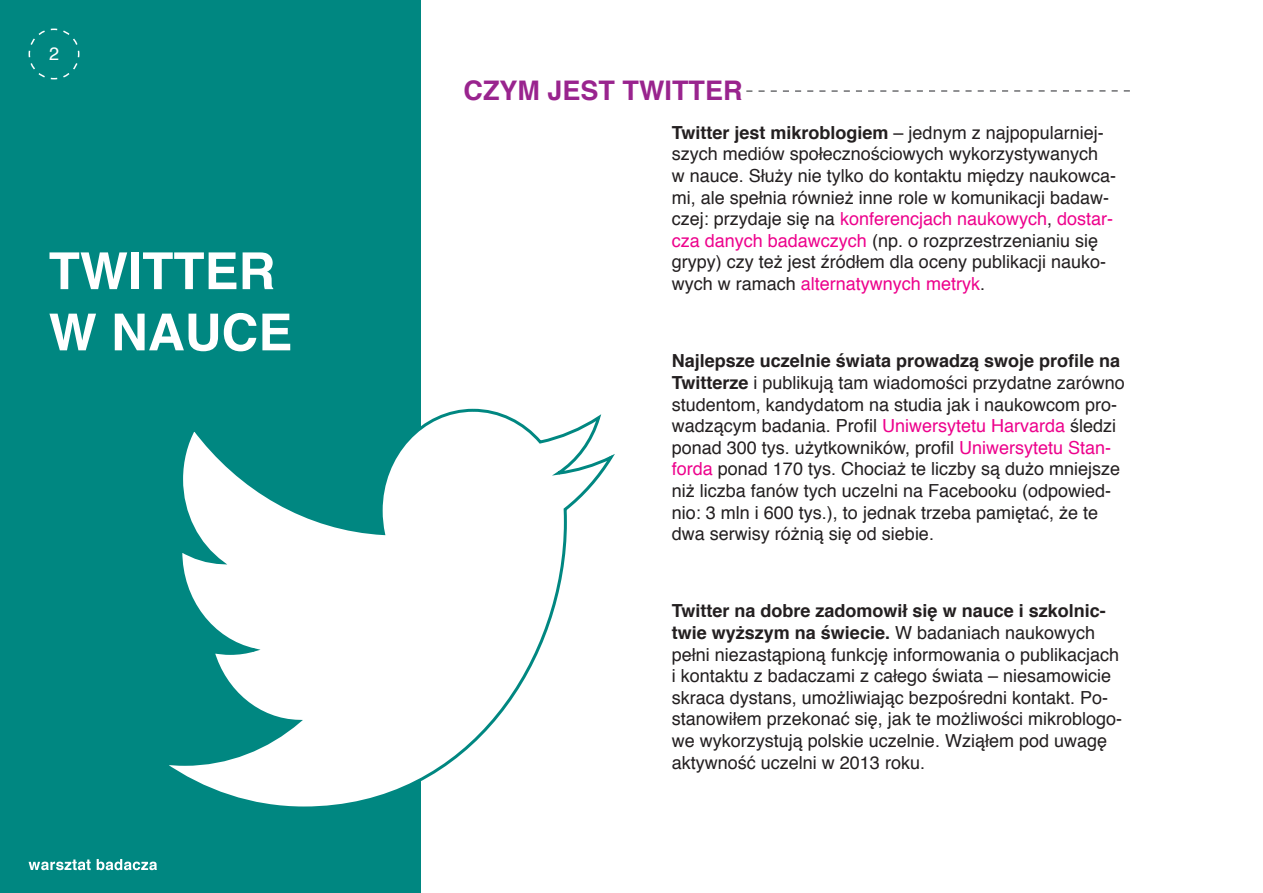
<style>
.page{position:relative;width:1263px;height:893px;background:#fff}
.page>*{position:absolute;margin:0;border:0;box-sizing:border-box;transform-origin:0 0}
.t1{font:700 51px/61.2px "Helvetica";color:#fff}
.t2{font:700 27px "Helvetica";color:#99248e}
.A{font:18px/21.6px "Helvetica";color:#231f20}
.t3{font:18px "Helvetica";color:#fff}
.s1{font-weight:700}
.s2{color:#ed028c}
</style>
<div class="page">
<div style="left:0;top:1px;width:420px;height:892px;background:#008781"></div>
<svg style="left:28px;top:28px;width:52px;height:52px"></svg>
<svg style="left:29px;top:859px;width:62px;height:11px"></svg>
<svg style="left:97px;top:859px;width:60px;height:11px"></svg>
<svg style="left:746px;top:90px;width:384px;height:2px"></svg>
<svg style="left:169px;top:407px;width:446px;height:404px"></svg>
<p class="t3" style="left:49px;top:40px;width:12px">2</p>
<p class="t1" style="left:49px;top:241px;width:245px">TWITTER<br>W NAUCE</p>
<p class="t2" style="left:463px;top:68px;width:281px">CZYM JEST TWITTER</p>
<p class="A" style="left:672px;top:122px;width:446px"><span class="s1">Twitter jest mikroblogiem</span> – jednym z najpopularniej&shy;szych mediów społecznościowych wykorzystywanych<br>w nauce. Służy nie tylko do kontaktu między naukowca&shy;mi, ale spełnia również inne role w komunikacji badaw&shy;czej: przydaje się na <span class="s2">konferencjach naukowych</span>, <span class="s2">dostar&shy;cza danych badawczych</span> (np. o rozprzestrzenianiu się grypy) czy też jest źródłem dla oceny publikacji nauko&shy;wych w ramach <span class="s2">alternatywnych metryk</span>.</p>
<p class="A" style="left:672px;top:351px;width:454px"><span class="s1">Najlepsze uczelnie świata prowadzą swoje profile na Twitterze</span> i publikują tam wiadomości przydatne zarówno studentom, kandydatom na studia jak i naukowcom pro&shy;wadzącym badania. Profil <span class="s2">Uniwersytetu Harvarda</span> śledzi ponad 300 tys. użytkowników, profil <span class="s2">Uniwersytetu Stan&shy;forda</span> ponad 170 tys. Chociaż te liczby są dużo mniejsze niż liczba fanów tych uczelni na Facebooku (odpowied&shy;nio: 3 mln i 600 tys.), to jednak trzeba pamiętać, że te dwa serwisy różnią się od siebie.</p>
<p class="A" style="left:672px;top:601px;width:452px"><span class="s1">Twitter na dobre zadomowił się w nauce i szkolnic&shy;twie wyższym na świecie.</span> W badaniach naukowych pełni niezastąpioną funkcję informowania o publikacjach i kontaktu z badaczami z całego świata – niesamowicie skraca dystans, umożliwiając bezpośredni kontakt. Po&shy;stanowiłem przekonać się, jak te możliwości mikroblogo&shy;we wykorzystują polskie uczelnie. Wziąłem pod uwagę aktywność uczelni w 2013 roku.</p>
</div>
